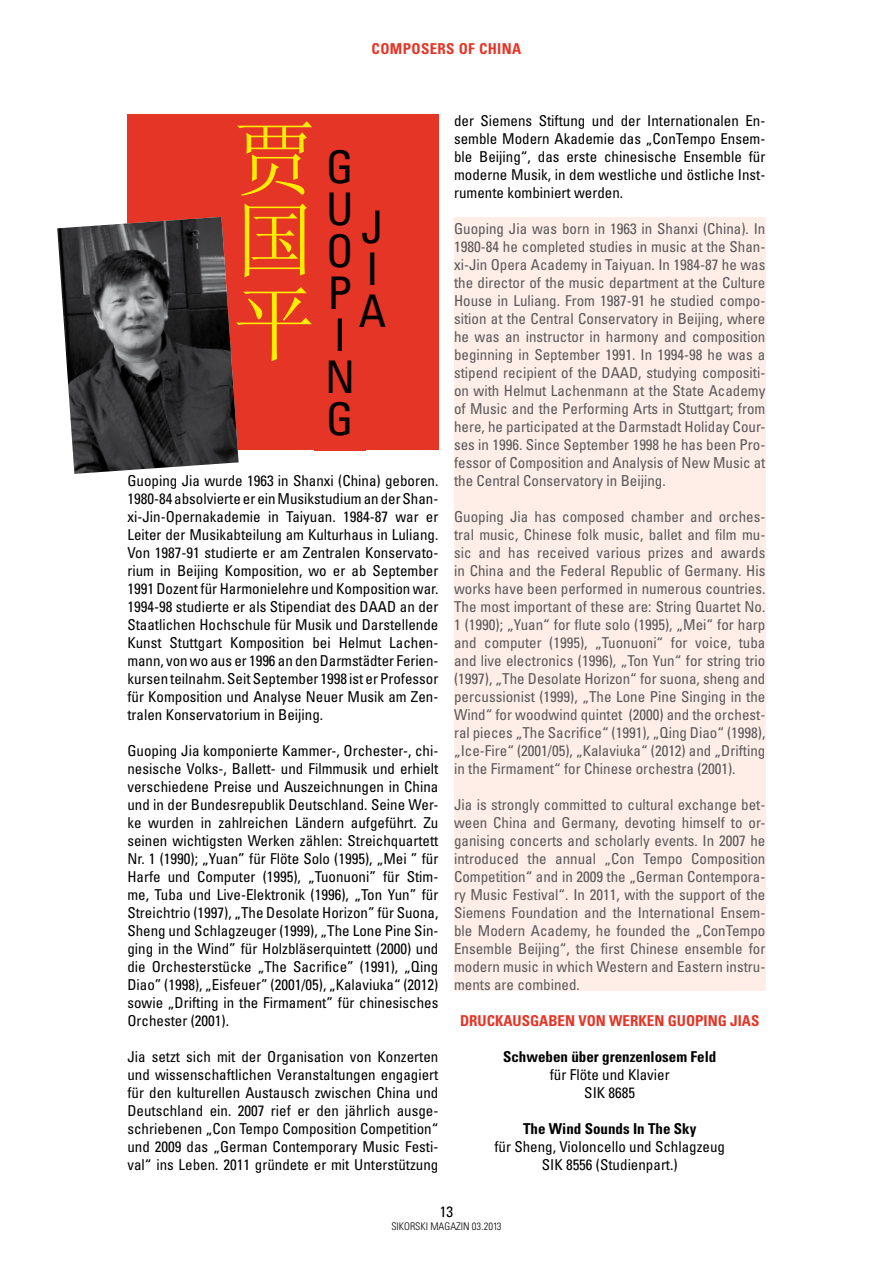
<style>
.page{position:relative;width:893px;height:1263px;background:#fff}
.page>*{position:absolute;margin:0;border:0;box-sizing:border-box;transform-origin:0 0}
.t1{font:82.5px/82.5px "Sim Sun";color:#ffed00;text-align:justify}
.t2{font:condensed 45px/42px "Univers";color:#000}
.t3{font:condensed 15px/18px "Univers";color:#000;text-align:justify}
.t4{font:condensed 15px/18px "Univers";color:#58585a;text-align:justify}
.t5{font:700 condensed 15px "Univers";color:#000}
.t6{font:700 condensed 15px "Univers";color:#e53527}
.t7{font:700 condensed 15px "Univers";letter-spacing:.025em;color:#e53527}
.t8{font:300 condensed 10.5px "Univers";color:#000}
</style>
<div class="page">
<div style="left:454px;top:217px;width:311px;height:773px;background:#feeee7"></div>
<div style="left:127px;top:115px;width:312px;height:335px;background:#e53527"></div>
<img style="left:57px;top:217px;width:182px;height:257px">
<p class="t7" style="left:372px;top:40px;width:151px">COMPOSERS OF CHINA</p>
<h1 class="t1" style="left:233px;top:117px;width:84px">贾国平</h1>
<h2 class="t2" style="left:325px;top:145px;width:30px">G u o p i n g</h2>
<h2 class="t2" style="left:359px;top:205px;width:24px">j i a</h2>
<p class="t3" style="left:127px;top:471px;width:313px">Guoping Jia wurde 1963 in Shanxi (China) geboren.<br>1980-84 absolvierte er ein Musikstudium an der Shan&shy;xi-Jin-Opernakademie in Taiyuan. 1984-87 war er Leiter der Musikabteilung am Kulturhaus in Luliang.<br>Von 1987-91 studierte er am Zentralen Konservato&shy;rium in Beijing Komposition, wo er ab September 1991 Dozent für Harmonielehre und Komposition war.<br>1994-98 studierte er als Stipendiat des DAAD an der Staatlichen Hochschule für Musik und Darstellende Kunst Stuttgart Komposition bei Helmut Lachen&shy;mann, von wo aus er 1996 an den Darmstädter Ferien&shy;kursen teilnahm. Seit September 1998 ist er Professor für Komposition und Analyse Neuer Musik am Zen&shy;tralen Konservatorium in Beijing.</p>
<p class="t3" style="left:127px;top:741px;width:313px">Guoping Jia komponierte Kammer-, Orchester-, chi&shy;nesische Volks-, Ballett- und Filmmusik und erhielt verschiedene Preise und Auszeichnungen in China und in der Bundesrepublik Deutschland. Seine Wer&shy;ke wurden in zahlreichen Ländern aufgeführt. Zu seinen wichtigsten Werken zählen: Streichquartett Nr. 1 (1990); „Yuan” für Flöte Solo (1995), „Mei ” für Harfe und Computer (1995), „Tuonuoni” für Stim&shy;me, Tuba und Live-Elektronik (1996), „Ton Yun” für Streichtrio (1997), „The Desolate Horizon” für Suona, Sheng und Schlagzeuger (1999), „The Lone Pine Sin&shy;ging in the Wind” für Holzbläserquintett (2000) und die Orchesterstücke „The Sacrifice” (1991), „Qing Diao” (1998), „Eisfeuer” (2001/05), „Kalaviuka“ (2012) sowie „Drifting in the Firmament” für chinesisches Orchester (2001).</p>
<p class="t3" style="left:127px;top:1047px;width:313px">Jia setzt sich mit der Organisation von Konzerten und wissenschaftlichen Veranstaltungen engagiert für den kulturellen Austausch zwischen China und Deutschland ein. 2007 rief er den jährlich ausge&shy;schriebenen „Con Tempo Composition Competition“ und 2009 das „German Contemporary Music Festi&shy;val“ ins Leben. 2011 gründete er mit Unterstützung</p>
<p class="t3" style="left:454px;top:111px;width:313px">der Siemens Stiftung und der Internationalen En&shy;semble Modern Akademie das „ConTempo Ensem&shy;ble Beijing“, das erste chinesische Ensemble für moderne Musik, in dem westliche und östliche Inst&shy;rumente kombiniert werden.</p>
<p class="t4" style="left:454px;top:219px;width:313px">Guoping Jia was born in 1963 in Shanxi (China). In 1980-84 he completed studies in music at the Shan&shy;xi-Jin Opera Academy in Taiyuan. In 1984-87 he was the director of the music department at the Culture House in Luliang. From 1987-91 he studied compo&shy;sition at the Central Conservatory in Beijing, where he was an instructor in harmony and composition beginning in September 1991. In 1994-98 he was a stipend recipient of the DAAD, studying compositi&shy;on with Helmut Lachenmann at the State Academy of Music and the Performing Arts in Stuttgart; from here, he participated at the Darmstadt Holiday Cour&shy;ses in 1996. Since September 1998 he has been Pro&shy;fessor of Composition and Analysis of New Music at the Central Conservatory in Beijing.</p>
<p class="t4" style="left:454px;top:507px;width:313px">Guoping Jia has composed chamber and orches&shy;tral music, Chinese folk music, ballet and film mu&shy;sic and has received various prizes and awards in China and the Federal Republic of Germany. His works have been performed in numerous countries.<br>The most important of these are: String Quartet No.<br>1 (1990); „Yuan“ for flute solo (1995), „Mei“ for harp and computer (1995), „Tuonuoni“ for voice, tuba and live electronics (1996), „Ton Yun“ for string trio (1997), „The Desolate Horizon“ for suona, sheng and percussionist (1999), „The Lone Pine Singing in the Wind“ for woodwind quintet (2000) and the orchest&shy;ral pieces „The Sacrifice“ (1991), „Qing Diao“ (1998), „Ice-Fire“ (2001/05), „Kalaviuka“ (2012) and „Drifting in the Firmament“ for Chinese orchestra (2001).</p>
<p class="t4" style="left:454px;top:795px;width:313px">Jia is strongly committed to cultural exchange bet&shy;ween China and Germany, devoting himself to or&shy;ganising concerts and scholarly events. In 2007 he introduced the annual „Con Tempo Composition Competition“ and in 2009 the „German Contempora&shy;ry Music Festival“. In 2011, with the support of the Siemens Foundation and the International Ensem&shy;ble Modern Academy, he founded the „ConTempo Ensemble Beijing“, the first Chinese ensemble for modern music in which Western and Eastern instru&shy;ments are combined.</p>
<p class="t6" style="left:460px;top:1011px;width:301px">DRUCKAUSGABEN VON WERKEN GUOPING JIAS</p>
<p class="t5" style="left:503px;top:1047px;width:215px">SCHWEBEN ÜBER GRENZENLOSEM FELD</p>
<p class="t3" style="left:550px;top:1065px;width:121px;text-align:center">für Flöte und Klavier<br>SIK 8685</p>
<p class="t5" style="left:523px;top:1119px;width:175px">THE WIND SOUNDS IN THE SKY</p>
<p class="t3" style="left:494px;top:1137px;width:232px;text-align:center">für Sheng, Violoncello und Schlagzeug<br>SIK 8556 (Studienpart.)</p>
<p class="t3" style="left:440px;top:1202px;width:15px">13</p>
<p class="t8" style="left:391px;top:1219px;width:112px">SIKORSKI MAGAZIN 03.2013</p>
</div>
